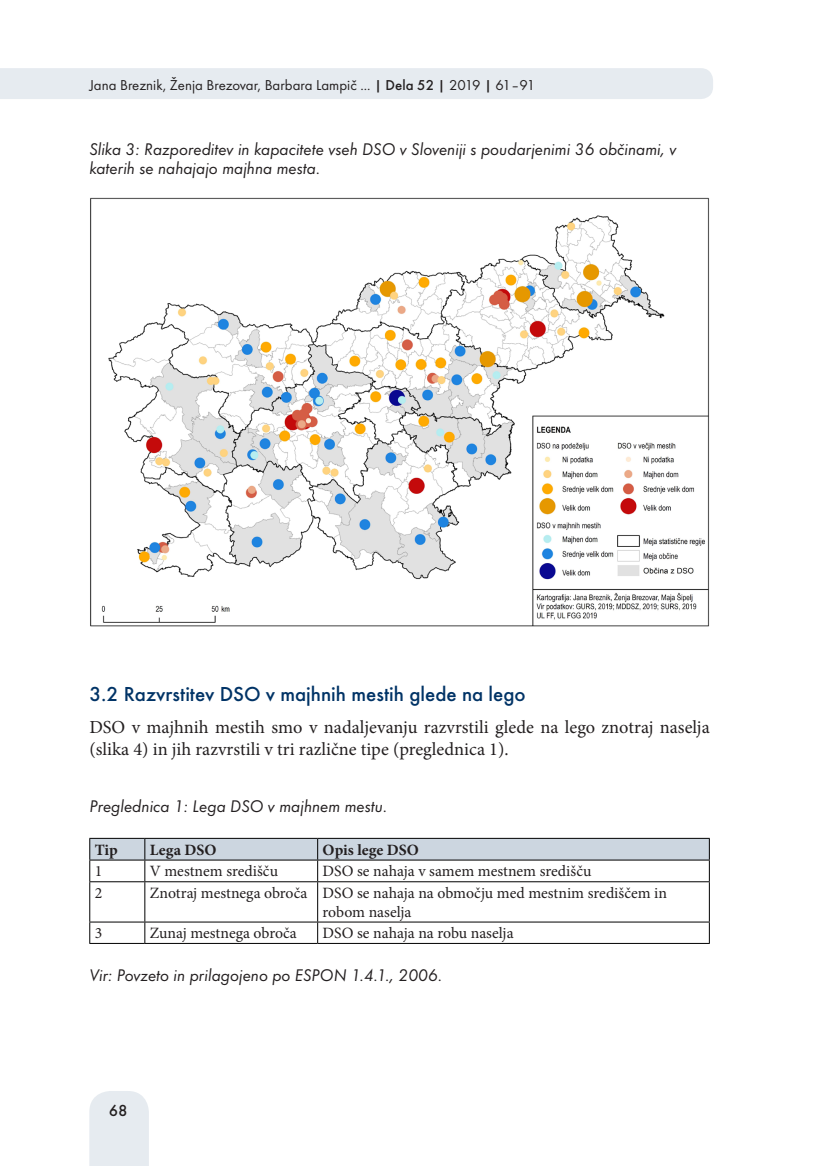
<style>
.page{position:relative;width:819px;height:1166px;background:#fff}
.page>*{position:absolute;margin:0;border:0;box-sizing:border-box;transform-origin:0 0}
.Dela_3_NASLOV{font:500 21px "Futura TEE";color:#036}
.t1{font:18.38px/22.1px "Minion Pro";color:#231f20}
.Dela_PODPISI_slikam{font:17.5px/19.2px "Futura TEE Book Obli";color:#231f20}
.t2{font:500 16.62px "Futura TEE";color:#231f20}
.t3{font:15.75px/18.9px "Minion Pro";color:#231f20}
.t4{font:700 15.75px "Minion Pro";color:#231f20}
.t5{font:14.88px "Futura TEE";color:#231f20}
.s1{font-weight:500}
</style>
<div class="page">
<div style="left:0;top:68px;width:713px;height:31px;background:#e6ebf0"></div>
<div style="left:89px;top:1091px;width:60px;height:75px;background:#e6ebf0"></div>
<hr style="left:89px;top:881px;width:56px;height:1px;background:#000">
<hr style="left:145px;top:881px;width:172px;height:1px;background:#000">
<hr style="left:317px;top:881px;width:392px;height:1px;background:#000">
<hr style="left:89px;top:921px;width:56px;height:1px;background:#000">
<hr style="left:145px;top:921px;width:172px;height:1px;background:#000">
<hr style="left:317px;top:921px;width:392px;height:1px;background:#000">
<hr style="left:89px;top:943px;width:56px;height:1px;background:#000">
<hr style="left:145px;top:943px;width:172px;height:1px;background:#000">
<hr style="left:317px;top:943px;width:392px;height:1px;background:#000">
<hr style="left:89px;top:882px;width:1px;height:39px;background:#000">
<svg style="left:89px;top:922px;width:1px;height:21px"></svg>
<svg style="left:89px;top:838px;width:620px;height:43px"></svg>
<hr style="left:144px;top:882px;width:1px;height:39px;background:#000">
<hr style="left:317px;top:882px;width:1px;height:39px;background:#000">
<hr style="left:708px;top:882px;width:1px;height:39px;background:#000">
<svg style="left:144px;top:922px;width:1px;height:21px"></svg>
<svg style="left:317px;top:922px;width:1px;height:21px"></svg>
<svg style="left:708px;top:922px;width:1px;height:21px"></svg>
<img style="left:90px;top:197px;width:619px;height:429px">
<p class="t5" style="left:89px;top:76px;width:447px">Jana Breznik, Ženja Brezovar, Barbara Lampič ... <span class="s1">| Dela 52 |</span> 2019 <span class="s1">|</span> 61–91</p>
<p class="Dela_PODPISI_slikam" style="left:89px;top:139px;width:588px">Slika 3: Razporeditev in kapacitete vseh DSO v Sloveniji s poudarjenimi 36 občinami, v katerih se nahajajo majhna mesta.</p>
<p class="Dela_3_NASLOV" style="left:89px;top:682px;width:438px">3.2 Razvrstitev DSO v majhnih mestih glede na lego</p>
<p class="t1" style="left:89px;top:716px;width:622px">DSO v majhnih mestih smo v nadaljevanju razvrstili glede na lego znotraj naselja (slika 4) in jih razvrstili v tri različne tipe (preglednica 1).</p>
<p class="Dela_PODPISI_slikam" style="left:89px;top:796px;width:299px">Preglednica 1: Lega DSO v majhnem mestu.</p>
<p class="t4" style="left:95px;top:838px;width:25px">Tip</p>
<p class="t4" style="left:150px;top:838px;width:68px">Lega DSO</p>
<p class="t4" style="left:322px;top:838px;width:98px">Opis lege DSO</p>
<p class="t3" style="left:95px;top:862px;width:9px">1</p>
<p class="t3" style="left:150px;top:862px;width:130px">V mestnem središču</p>
<p class="t3" style="left:322px;top:862px;width:270px">DSO se nahaja v samem mestnem središču</p>
<p class="t3" style="left:95px;top:884px;width:9px">2</p>
<p class="t3" style="left:150px;top:884px;width:159px">Znotraj mestnega obroča</p>
<p class="t3" style="left:322px;top:884px;width:346px">DSO se nahaja na območju med mestnim središčem in robom naselja</p>
<p class="t3" style="left:95px;top:924px;width:9px">3</p>
<p class="t3" style="left:150px;top:924px;width:148px">Zunaj mestnega obroča</p>
<p class="t3" style="left:322px;top:924px;width:192px">DSO se nahaja na robu naselja</p>
<p class="Dela_PODPISI_slikam" style="left:89px;top:965px;width:354px">Vir: Povzeto in prilagojeno po ESPON 1.4.1., 2006.</p>
<p class="t2" style="left:109px;top:1100px;width:20px">68</p>
</div>
